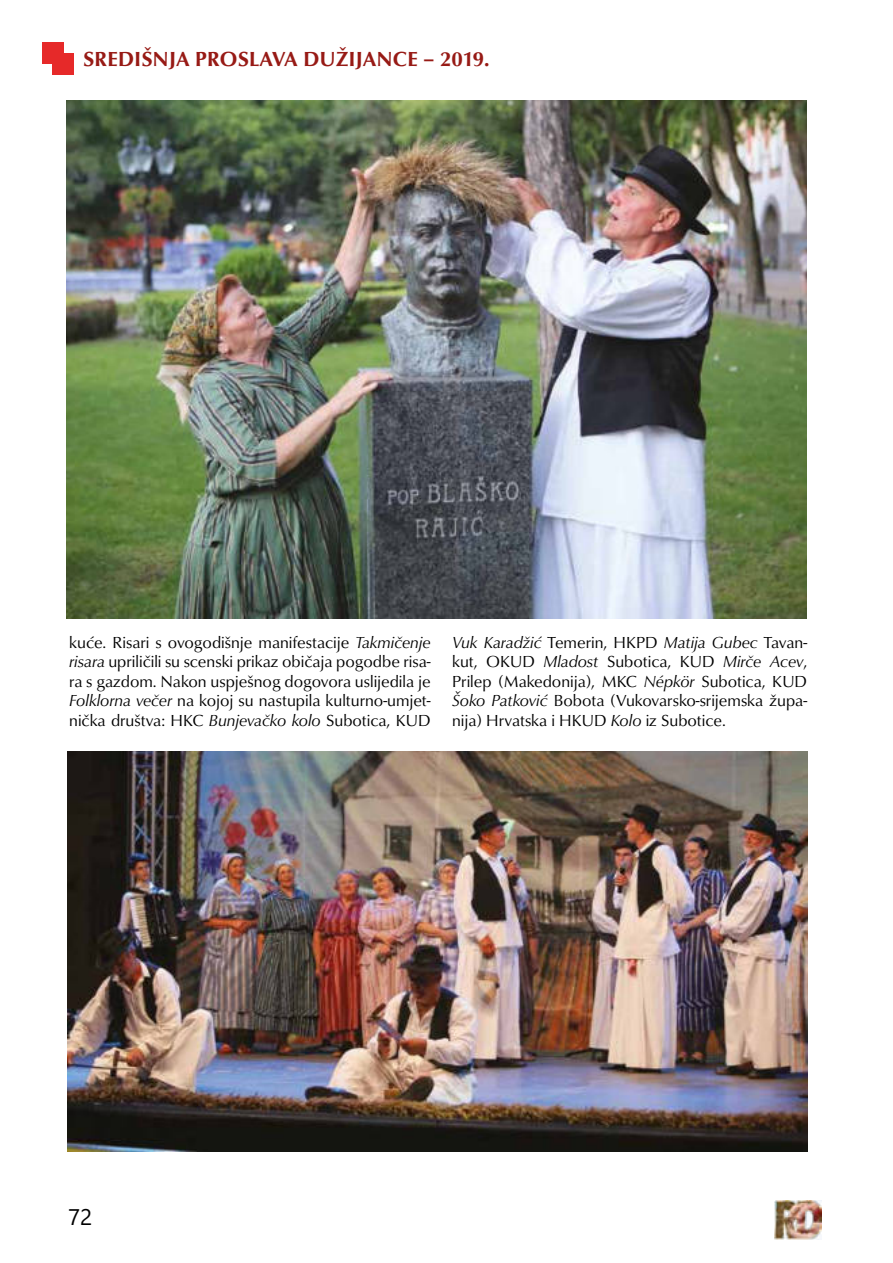
<style>
.page{position:relative;width:893px;height:1263px;background:#fff}
.page>*{position:absolute;margin:0;border:0;box-sizing:border-box;transform-origin:0 0}
.t1{font:22.5px "Segoe UI";color:#000}
.t2{font:700 21px "Classico URWTOT";letter-spacing:.015em;color:#971a15}
.t3{font:16.5px/19.5px "Classico URWTOT";color:#000;text-align:justify}
.s1{font-style:italic}
</style>
<div class="page">
<img style="left:775px;top:1201px;width:46px;height:38px">
<div style="left:43px;top:42px;width:21px;height:22px;background:#e62929"></div>
<div style="left:53px;top:53px;width:21px;height:21px;background:#e62929"></div>
<img style="left:66px;top:100px;width:741px;height:519px">
<img style="left:68px;top:751px;width:740px;height:401px">
<p class="t2" style="left:83px;top:46px;width:408px">SREDIŠNJA PROSLAVA DUŽIJANCE – 2019.</p>
<p class="t3" style="left:69px;top:633px;width:363px">kuće. Risari s ovogodišnje manifestacije <span class="s1">Takmičenje risara</span> upriličili su scenski prikaz običaja pogodbe risa&shy;ra s gazdom. Nakon uspješnog dogovora uslijedila je <span class="s1">Folklorna večer</span> na kojoj su nastupila kulturno-umjet&shy;nička društva: HKC <span class="s1">Bunjevačko kolo</span> Subotica, KUD</p>
<p class="t3" style="left:452px;top:633px;width:357px"><span class="s1">Vuk Karadžić</span> Temerin, HKPD <span class="s1">Matija Gubec</span> Tavan&shy;kut, OKUD <span class="s1">Mladost</span> Subotica, KUD <span class="s1">Mirče Acev</span>, Prilep (Makedonija), MKC <span class="s1">Népkör</span> Subotica, KUD <span class="s1">Šoko Patković</span> Bobota (Vukovarsko-srijemska župa&shy;nija) Hrvatska i HKUD <span class="s1">Kolo</span> iz Subotice.</p>
<h1 class="t1" style="left:68px;top:1204px;width:26px">72</h1>
</div>
